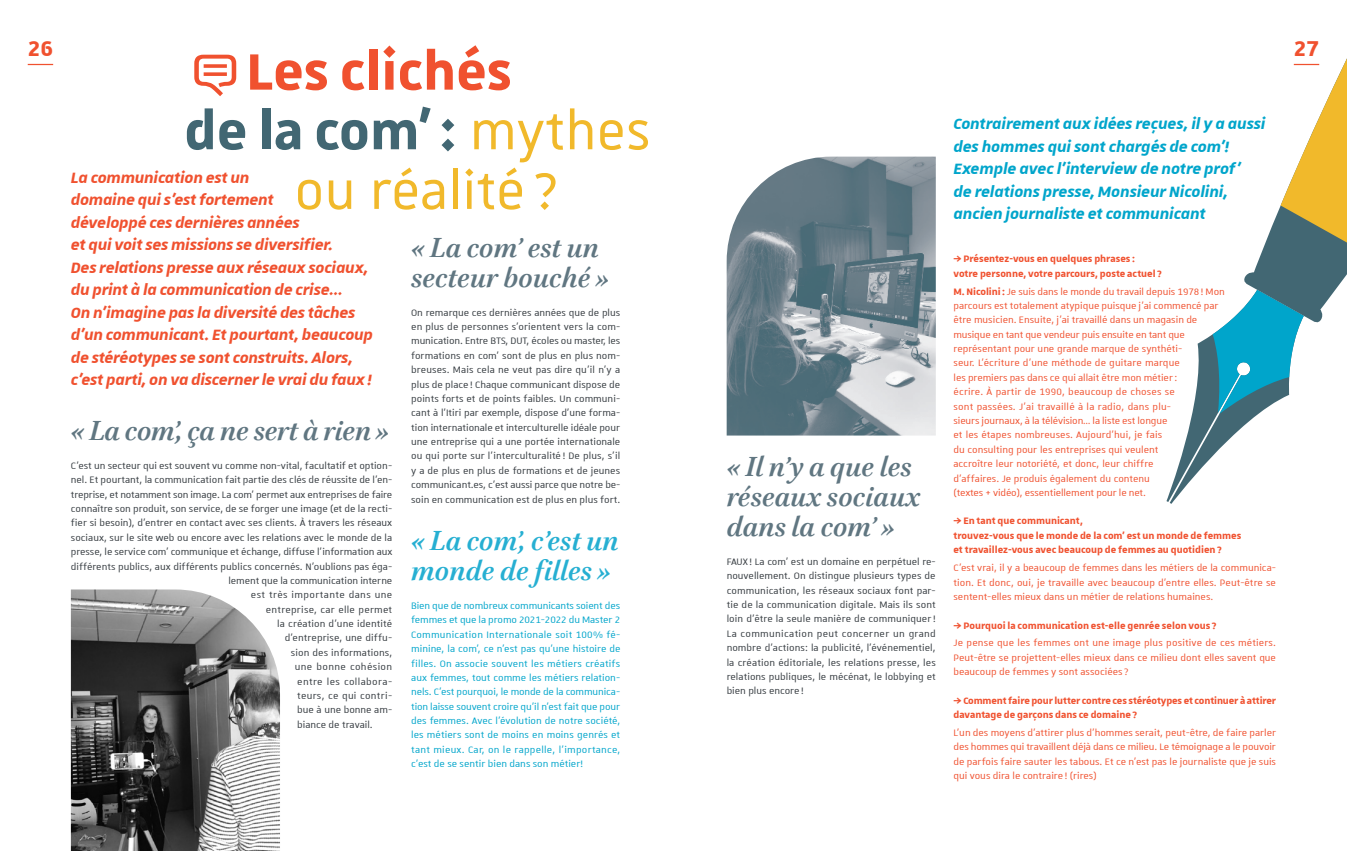
<style>
.page{position:relative;width:1347px;height:851px;background:#fff}
.page>*{position:absolute;margin:0;border:0;box-sizing:border-box;transform-origin:0 0}
.Titre-article{font:700 68.75px "Unistra A";color:#426773}
.Titre-article-2{font:700 68.75px "Unistra A";color:#f0512f}
.Titre-article-3{font:68.75px "Unistra A";color:#f1b92b}
.titre_brill{font:italic 700 31.25px/30px "Brill";color:#607681}
.titre_brill-2{font:italic 700 31.25px/30px "Brill";color:#26afd2}
.t1{font:700 28.75px "Unistra D";color:#f0512f}
.chapeau{font:italic 700 20px/22.5px "Unistra A";letter-spacing:-.01em;color:#f0512f}
.t2{font:italic 700 20px/22.5px "Unistra A";letter-spacing:-.005em;color:#00a5cb}
.texte-courant_coul_1{font:12.5px/14.4px "Unistra A";color:#353b40;text-align:justify}
.texte-courant_coul_1-2{font:12.5px/14.4px "Unistra A";color:#f0512f;text-align:justify}
.texte-courant_coul_1-3{font:12.5px/14.4px "Unistra A";color:#00a5cb;text-align:justify}
.t3{font:700 12.5px/14.4px "Unistra A";color:#f0512f}
.texte-courant_coul_1-4{font:12.5px "Unistra A";letter-spacing:.03em;color:#353b40}
.texte-courant_coul_1-5{font:12.5px "Unistra A";letter-spacing:.02em;color:#353b40}
.s1{font-weight:400;color:#f1b92b}
.s2{font-weight:700}
</style>
<div class="page">
<svg style="left:28px;top:64px;width:25px;height:1px"></svg>
<img style="left:71px;top:589px;width:209px;height:261px">
<img style="left:726px;top:157px;width:209px;height:278px">
<svg style="left:1166px;top:60px;width:180px;height:443px"></svg>
<h3 class="t1" style="left:28px;top:32px;width:27px">26</h3>
<h3 class="t1" style="left:1293px;top:32px;width:27px">27</h3>
<p class="Titre-article-2" style="left:246px;top:33px;width:267px">Les clichés</p>
<p class="Titre-article" style="left:184px;top:92px;width:468px">de la com’ : <span class="s1">mythes</span></p>
<p class="Titre-article-3" style="left:294px;top:155px;width:266px">ou réalité ?</p>
<p class="t2" style="left:953px;top:112px;width:313px">Contrairement aux idées reçues, il y a aussi des hommes qui sont chargés de com’!<br>Exemple avec l’interview de notre prof’<br>de relations presse, Monsieur Nicolini, ancien journaliste et communicant</p>
<p class="t3" style="left:953px;top:251px;width:210px">⇒ Présentez-vous en quelques phrases: votre personne, votre parcours, poste actuel?</p>
<p class="texte-courant_coul_1-2" style="left:953px;top:283px;width:273px;text-align:left"><span class="s2">M. Nicolini :</span> Je suis dans le monde du travail depuis 1978 ! Mon parcours est totalement atypique puisque j’ai commencé par être musicien. Ensuite, j’ai travaillé dans un magasin de musique en tant que vendeur puis ensuite en tant que représentant pour une grande marque de synthéti-<br>seur. L’écriture d’une méthode de guitare marque<br>les premiers pas dans ce qui allait être mon métier:<br>écrire. À partir de 1990, beaucoup de choses se<br>sont passées. J’ai travaillé à la radio, dans plu-<br>sieurs journaux, à la télévision… la liste est longue<br>et les étapes nombreuses. Aujourd’hui, je fais<br>du consulting pour les entreprises qui veulent<br>accroître leur notoriété, et donc, leur chiffre<br>d’affaires. Je produis également du contenu<br>(textes + vidéo), essentiellement pour le net.</p>
<p class="t3" style="left:953px;top:513px;width:289px">⇒ En tant que communicant,<br>trouvez-vous que le monde de la com’ est un monde de femmes et travaillez-vous avec beaucoup de femmes au quotidien ?</p>
<p class="texte-courant_coul_1-2" style="left:953px;top:560px;width:324px">C’est vrai, il y a beaucoup de femmes dans les métiers de la communica&shy;tion. Et donc, oui, je travaille avec beaucoup d’entre elles. Peut-être se sentent-elles mieux dans un métier de relations humaines.</p>
<p class="t3" style="left:953px;top:617px;width:265px">⇒ Pourquoi la communication est-elle genrée selon vous?</p>
<p class="texte-courant_coul_1-2" style="left:953px;top:635px;width:324px">Je pense que les femmes ont une image plus positive de ces métiers.<br>Peut-être se projettent-elles mieux dans ce milieu dont elles savent que beaucoup de femmes y sont associées?</p>
<p class="t3" style="left:953px;top:692px;width:324px">⇒ Comment faire pour lutter contre ces stéréotypes et continuer à attirer davantage de garçons dans ce domaine ?</p>
<p class="texte-courant_coul_1-2" style="left:953px;top:725px;width:324px">L’un des moyens d’attirer plus d’hommes serait, peut-être, de faire parler des hommes qui travaillent déjà dans ce milieu. Le témoignage a le pouvoir de parfois faire sauter les tabous. Et ce n’est pas le journaliste que je suis qui vous dira le contraire ! (rires)</p>
<p class="chapeau" style="left:71px;top:165px;width:303px">La communication est un<br>domaine qui s’est fortement<br>développé ces dernières années<br>et qui voit ses missions se diversifier.<br>Des relations presse aux réseaux sociaux, du print à la communication de crise…<br>On n’imagine pas la diversité des tâches d’un communicant. Et pourtant, beaucoup de stéréotypes se sont construits. Alors, c’est parti, on va discerner le vrai du faux!</p>
<p class="titre_brill" style="left:71px;top:416px;width:320px">« La com’, ça ne sert à rien »</p>
<p class="texte-courant_coul_1" style="left:71px;top:458px;width:323px">C’est un secteur qui est souvent vu comme non-vital, facultatif et option-</p>
<p class="texte-courant_coul_1" style="left:71px;top:472px;width:323px">nel. Et pourtant, la communication fait partie des clés de réussite de l’en-</p>
<p class="texte-courant_coul_1" style="left:71px;top:486px;width:323px">treprise, et notamment son image. La com’ permet aux entreprises de faire</p>
<p class="texte-courant_coul_1" style="left:71px;top:501px;width:323px">connaître son produit, son service, de se forger une image (et de la recti-</p>
<p class="texte-courant_coul_1" style="left:71px;top:515px;width:323px">fier si besoin), d’entrer en contact avec ses clients. À travers les réseaux</p>
<p class="texte-courant_coul_1" style="left:71px;top:530px;width:323px">sociaux, sur le site web ou encore avec les relations avec le monde de la</p>
<p class="texte-courant_coul_1" style="left:71px;top:544px;width:323px">presse, le service com’ communique et échange, diffuse l’information aux</p>
<p class="texte-courant_coul_1" style="left:71px;top:558px;width:323px">différents publics, aux différents publics concernés. N’oublions pas éga-</p>
<p class="texte-courant_coul_1" style="left:228px;top:573px;width:165px">lement que la communication interne</p>
<p class="texte-courant_coul_1-4" style="left:251px;top:588px;width:143px">est très importante dans une</p>
<p class="texte-courant_coul_1-5" style="left:266px;top:602px;width:128px">entreprise, car elle permet</p>
<p class="texte-courant_coul_1" style="left:277px;top:616px;width:116px">la création d’une identité</p>
<p class="texte-courant_coul_1" style="left:285px;top:630px;width:109px">d’entreprise, une diffu-</p>
<p class="texte-courant_coul_1" style="left:291px;top:645px;width:103px">sion des informations,</p>
<p class="texte-courant_coul_1-4" style="left:295px;top:660px;width:99px">une bonne cohésion</p>
<p class="texte-courant_coul_1-4" style="left:297px;top:674px;width:97px">entre les collabora-</p>
<p class="texte-courant_coul_1-5" style="left:297px;top:689px;width:97px">teurs, ce qui contri-</p>
<p class="texte-courant_coul_1" style="left:297px;top:702px;width:97px">bue à une bonne am-</p>
<p class="texte-courant_coul_1" style="left:297px;top:716px;width:77px">biance de travail.</p>
<p class="titre_brill" style="left:411px;top:233px;width:200px">« La com’ est un secteur bouché »</p>
<p class="texte-courant_coul_1" style="left:411px;top:305px;width:211px">On remarque ces dernières années que de plus en plus de personnes s’orientent vers la com&shy;munication. Entre BTS, DUT, écoles ou master, les formations en com’ sont de plus en plus nom&shy;breuses. Mais cela ne veut pas dire qu’il n’y a plus de place ! Chaque communicant dispose de points forts et de points faibles. Un communi&shy;cant à l’Itiri par exemple, dispose d’une forma&shy;tion internationale et interculturelle idéale pour une entreprise qui a une portée internationale ou qui porte sur l’interculturalité ! De plus, s’il y a de plus en plus de formations et de jeunes communicant.es, c’est aussi parce que notre be&shy;soin en communication est de plus en plus fort.</p>
<p class="titre_brill-2" style="left:411px;top:527px;width:209px">« La com’, c’est un monde de filles »</p>
<p class="texte-courant_coul_1-3" style="left:411px;top:598px;width:211px">Bien que de nombreux communicants soient des femmes et que la promo 2021-2022 du Master 2<br>Communication Internationale soit 100% fé&shy;minine, la com’, ce n’est pas qu’une histoire de filles. On associe souvent les métiers créatifs aux femmes, tout comme les métiers relation&shy;nels. C’est pourquoi, le monde de la communica&shy;tion laisse souvent croire qu’il n’est fait que pour des femmes. Avec l’évolution de notre société, les métiers sont de moins en moins genrés et tant mieux. Car, on le rappelle, l’importance, c’est de se sentir bien dans son métier!</p>
<p class="titre_brill" style="left:726px;top:452px;width:195px">« Il n’y a que les réseaux sociaux dans la com’ »</p>
<p class="texte-courant_coul_1" style="left:726px;top:554px;width:211px">FAUX ! La com’ est un domaine en perpétuel re&shy;nouvellement. On distingue plusieurs types de communication, les réseaux sociaux font par&shy;tie de la communication digitale. Mais ils sont loin d’être la seule manière de communiquer!<br>La communication peut concerner un grand nombre d’actions: la publicité, l’événementiel, la création éditoriale, les relations presse, les relations publiques, le mécénat, le lobbying et bien plus encore !</p>
</div>
